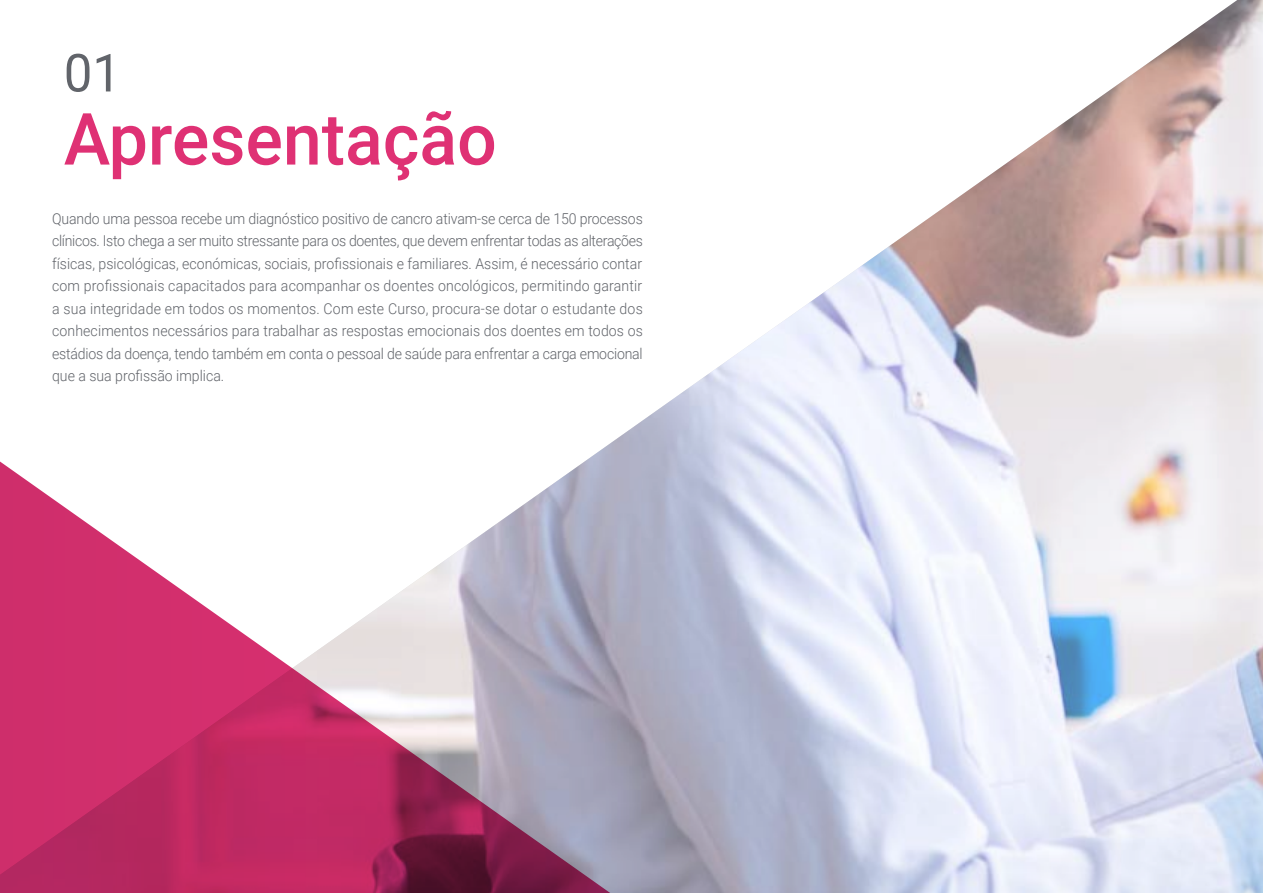
<style>
.page{position:relative;width:1263px;height:893px;background:#fff}
.page>*{position:absolute;margin:0;border:0;box-sizing:border-box;transform-origin:0 0}
.t1{font:500 72px "Roboto";color:#df3174}
.t2{font:52.5px "Roboto";color:#61646a}
.t3{font:300 15px/22.5px "Roboto";letter-spacing:-.015em;color:#61646a;text-align:justify;scale:.94 1}
</style>
<div class="page">
<img style="left:607px;top:0;width:656px;height:893px">
<svg style="left:0;top:446px;width:640px;height:447px"></svg>
<h2 class="t2" style="left:64px;top:36px;width:59px">01</h2>
<h1 class="t1" style="left:64px;top:89px;width:435px">Apresentação</h1>
<p class="t3" style="left:52px;top:207px;width:630px">Quando uma pessoa recebe um diagnóstico positivo de cancro ativam-se cerca de 150 processos clínicos. Isto chega a ser muito stressante para os doentes, que devem enfrentar todas as alterações físicas, psicológicas, económicas, sociais, profissionais e familiares. Assim, é necessário contar com profissionais capacitados para acompanhar os doentes oncológicos, permitindo garantir a sua integridade em todos os momentos. Com este Curso, procura-se dotar o estudante dos conhecimentos necessários para trabalhar as respostas emocionais dos doentes em todos os estádios da doença, tendo também em conta o pessoal de saúde para enfrentar a carga emocional que a sua profissão implica.</p>
</div>
